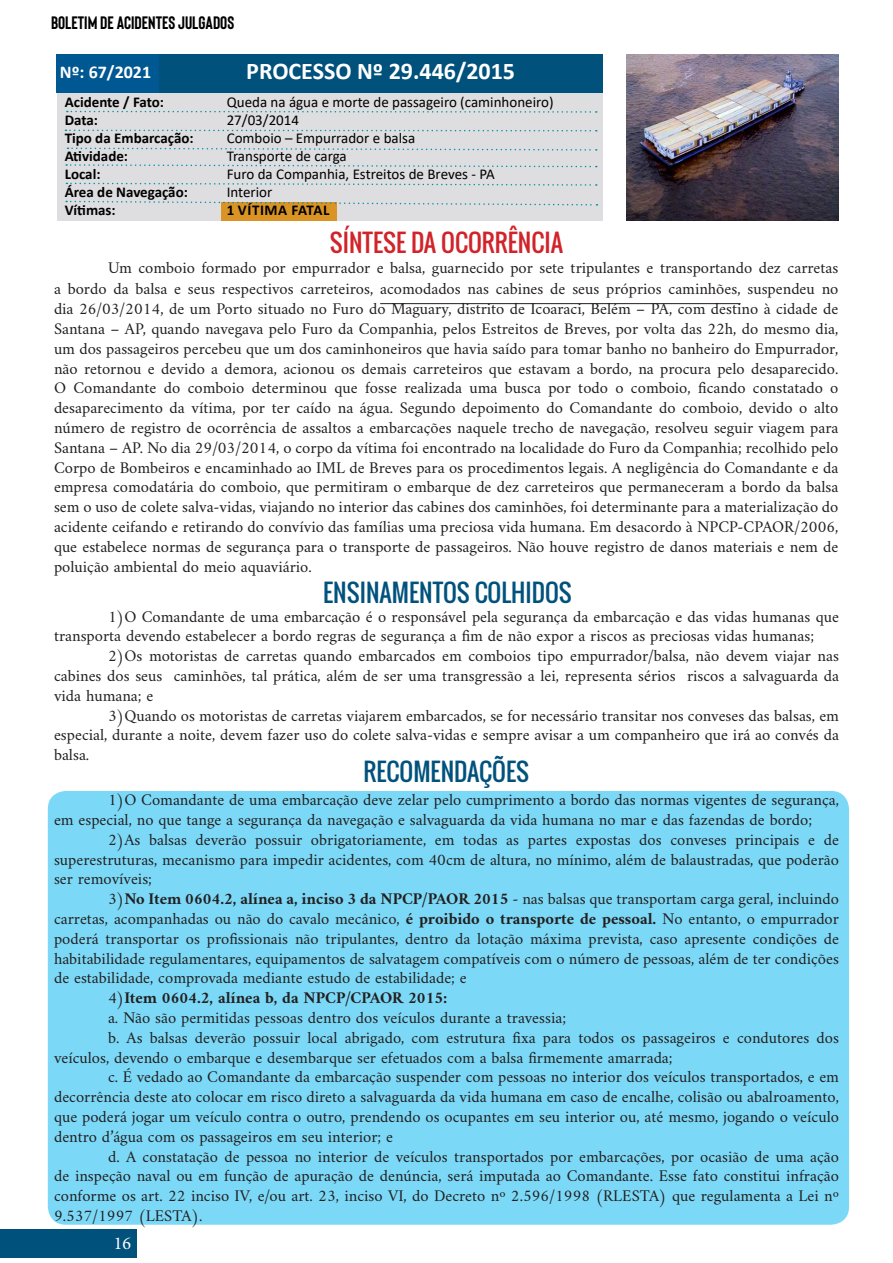
<style>
.page{position:relative;width:893px;height:1263px;background:#fff}
.page>*{position:absolute;margin:0;border:0;box-sizing:border-box;transform-origin:0 0}
.t1{font:24px "Oswald";color:#00527c}
.t2{font:700 24px "Calibri";color:#fff}
.t3{font:24px "Oswald";color:#d1232a}
.t4{font:700 18px "Bison";color:#000}
.t5{font:700 18px "Calibri";color:#fff}
.t6{font:18px "Minion Pro";color:#fff}
.t7{font:16.5px/20px "Amiri";color:#231f20;text-align:justify}
.t8{font:700 16.5px "Amiri";color:#231f20}
.t9{font:15px "Calibri";color:#000}
.t10{font:700 15px "Calibri";color:#000}
.t11{font:700 15px "Calibri";letter-spacing:.04em;color:#000}
.s1{font-weight:700}
.s2{font-weight:400}
</style>
<div class="page">
<div style="left:0;top:1230px;width:137px;height:28px;background:#00527c"></div>
<div style="left:48px;top:791px;width:801px;height:434px;background:#7bd9f7;border-radius:18px"></div>
<div style="left:57px;top:54px;width:545px;height:167px;background:#dedddf"></div>
<div style="left:159px;top:54px;width:443px;height:38px;background:#00527c"></div>
<svg style="left:67px;top:111px;width:530px;height:2px"></svg>
<svg style="left:65px;top:130px;width:532px;height:1px"></svg>
<svg style="left:68px;top:147px;width:529px;height:4px"></svg>
<svg style="left:66px;top:164px;width:531px;height:4px"></svg>
<svg style="left:66px;top:182px;width:531px;height:4px"></svg>
<svg style="left:66px;top:200px;width:531px;height:6px"></svg>
<img style="left:627px;top:54px;width:211px;height:167px">
<hr style="left:380px;top:303px;width:361px;height:1px;background:#231f20">
<div style="left:56px;top:54px;width:103px;height:38px;background:#005892"></div>
<p class="t4" style="left:51px;top:13px;width:185px">BOLETIM DE ACIDENTES JULGADOS</p>
<p class="t5" style="left:60px;top:60px;width:93px">Nº: 67/2021</p>
<h1 class="t2" style="left:246px;top:54px;width:270px">PROCESSO Nº 29.446/2015</h1>
<p class="t10" style="left:65px;top:92px;width:101px">Acidente / Fato:</p>
<p class="t9" style="left:227px;top:92px;width:328px">Queda na água e morte de passageiro (caminhoneiro)</p>
<p class="t10" style="left:65px;top:110px;width:35px">Data:</p>
<p class="t9" style="left:227px;top:110px;width:74px">27/03/2014</p>
<p class="t10" style="left:65px;top:128px;width:130px">Tipo da Embarcação:</p>
<p class="t9" style="left:227px;top:128px;width:190px">Comboio – Empurrador e balsa</p>
<p class="t10" style="left:65px;top:146px;width:65px">Atividade:</p>
<p class="t9" style="left:227px;top:146px;width:122px">Transporte de carga</p>
<p class="t10" style="left:65px;top:164px;width:37px">Local:</p>
<p class="t9" style="left:227px;top:164px;width:270px">Furo da Companhia, Estreitos de Breves - PA</p>
<p class="t10" style="left:65px;top:182px;width:125px">Área de Navegação:</p>
<p class="t9" style="left:227px;top:182px;width:47px">Interior</p>
<p class="t10" style="left:65px;top:200px;width:53px">Vítimas:</p>
<p class="t11" style="left:227px;top:200px;width:104px">1 VÍTIMA FATAL</p>
<h1 class="t3" style="left:330px;top:225px;width:235px">SÍNTESE DA OCORRÊNCIA</h1>
<p class="t7" style="left:54px;top:258px;width:786px;text-indent:54px">Um comboio formado por empurrador e balsa, guarnecido por sete tripulantes e transportando dez carretas a bordo da balsa e seus respectivos carreteiros, acomodados nas cabines de seus próprios caminhões, suspendeu no dia 26/03/2014, de um Porto situado no Furo do Maguary, distrito de Icoaraci, Belém – PA, com destino à cidade de Santana – AP, quando navegava pelo Furo da Companhia, pelos Estreitos de Breves, por volta das 22h, do mesmo dia, um dos passageiros percebeu que um dos caminhoneiros que havia saído para tomar banho no banheiro do Empurrador, não retornou e devido a demora, acionou os demais carreteiros que estavam a bordo, na procura pelo desaparecido.<br>O Comandante do comboio determinou que fosse realizada uma busca por todo o comboio, ficando constatado o desaparecimento da vítima, por ter caído na água. Segundo depoimento do Comandante do comboio, devido o alto número de registro de ocorrência de assaltos a embarcações naquele trecho de navegação, resolveu seguir viagem para Santana – AP. No dia 29/03/2014, o corpo da vítima foi encontrado na localidade do Furo da Companhia; recolhido pelo Corpo de Bombeiros e encaminhado ao IML de Breves para os procedimentos legais. A negligência do Comandante e da empresa comodatária do comboio, que permitiram o embarque de dez carreteiros que permaneceram a bordo da balsa sem o uso de colete salva-vidas, viajando no interior das cabines dos caminhões, foi determinante para a materialização do acidente ceifando e retirando do convívio das famílias uma preciosa vida humana. Em desacordo à NPCP-CPAOR/2006, que estabelece normas de segurança para o transporte de passageiros. Não houve registro de danos materiais e nem de poluição ambiental do meio aquaviário.</p>
<h1 class="t1" style="left:323px;top:575px;width:250px">ENSINAMENTOS COLHIDOS</h1>
<p class="t7" style="left:54px;top:606px;width:786px;text-indent:54px">1)O Comandante de uma embarcação é o responsável pela segurança da embarcação e das vidas humanas que transporta devendo estabelecer a bordo regras de segurança a fim de não expor a riscos as preciosas vidas humanas;</p>
<p class="t7" style="left:54px;top:646px;width:786px;text-indent:54px">2)Os motoristas de carretas quando embarcados em comboios tipo empurrador/balsa, não devem viajar nas cabines dos seus caminhões, tal prática, além de ser uma transgressão a lei, representa sérios riscos a salvaguarda da vida humana; e</p>
<p class="t7" style="left:54px;top:705px;width:786px;text-indent:54px">3)Quando os motoristas de carretas viajarem embarcados, se for necessário transitar nos conveses das balsas, em especial, durante a noite, devem fazer uso do colete salva-vidas e sempre avisar a um companheiro que irá ao convés da balsa.</p>
<h1 class="t1" style="left:363px;top:753px;width:167px">RECOMENDAÇÕES</h1>
<p class="t7" style="left:54px;top:790px;width:786px;text-indent:54px">1)O Comandante de uma embarcação deve zelar pelo cumprimento a bordo das normas vigentes de segurança, em especial, no que tange a segurança da navegação e salvaguarda da vida humana no mar e das fazendas de bordo;</p>
<p class="t7" style="left:54px;top:829px;width:786px;text-indent:54px">2)As balsas deverão possuir obrigatoriamente, em todas as partes expostas dos conveses principais e de superestruturas, mecanismo para impedir acidentes, com 40cm de altura, no mínimo, além de balaustradas, que poderão ser removíveis;</p>
<p class="t7" style="left:108px;top:888px;width:732px">3)<span class="s1">No Item 0604.2, alínea a, inciso 3 da NPCP/PAOR 2015</span> - nas balsas que transportam carga geral, incluindo</p>
<p class="t7" style="left:54px;top:908px;width:786px">carretas, acompanhadas ou não do cavalo mecânico, <span class="s1">é proibido o transporte de pessoal.</span> No entanto, o empurrador</p>
<p class="t7" style="left:54px;top:928px;width:786px">poderá transportar os profissionais não tripulantes, dentro da lotação máxima prevista, caso apresente condições de</p>
<p class="t7" style="left:54px;top:948px;width:786px">habitabilidade regulamentares, equipamentos de salvatagem compatíveis com o número de pessoas, além de ter condições</p>
<p class="t7" style="left:54px;top:968px;width:414px">de estabilidade, comprovada mediante estudo de estabilidade; e</p>
<p class="t8" style="left:108px;top:988px;width:341px"><span class="s2">4)</span>Item 0604.2, alínea b, da NPCP/CPAOR 2015:</p>
<p class="t7" style="left:108px;top:1007px;width:460px">a. Não são permitidas pessoas dentro dos veículos durante a travessia;</p>
<p class="t7" style="left:108px;top:1027px;width:732px">b. As balsas deverão possuir local abrigado, com estrutura fixa para todos os passageiros e condutores dos</p>
<p class="t7" style="left:54px;top:1047px;width:620px">veículos, devendo o embarque e desembarque ser efetuados com a balsa firmemente amarrada;</p>
<p class="t7" style="left:108px;top:1067px;width:732px">c. É vedado ao Comandante da embarcação suspender com pessoas no interior dos veículos transportados, e em</p>
<p class="t7" style="left:54px;top:1086px;width:786px">decorrência deste ato colocar em risco direto a salvaguarda da vida humana em caso de encalhe, colisão ou abalroamento,</p>
<p class="t7" style="left:54px;top:1106px;width:786px">que poderá jogar um veículo contra o outro, prendendo os ocupantes em seu interior ou, até mesmo, jogando o veículo</p>
<p class="t7" style="left:54px;top:1126px;width:341px">dentro d’água com os passageiros em seu interior; e</p>
<p class="t7" style="left:108px;top:1146px;width:732px">d. A constatação de pessoa no interior de veículos transportados por embarcações, por ocasião de uma ação</p>
<p class="t7" style="left:54px;top:1166px;width:786px">de inspeção naval ou em função de apuração de denúncia, será imputada ao Comandante. Esse fato constitui infração</p>
<p class="t7" style="left:54px;top:1185px;width:786px">conforme os art. 22 inciso IV, e/ou art. 23, inciso VI, do Decreto nº 2.596/1998 (RLESTA) que regulamenta a Lei nº</p>
<p class="t7" style="left:54px;top:1205px;width:150px">9.537/1997 (LESTA).</p>
<p class="t6" style="left:114px;top:1231px;width:19px">16</p>
</div>
